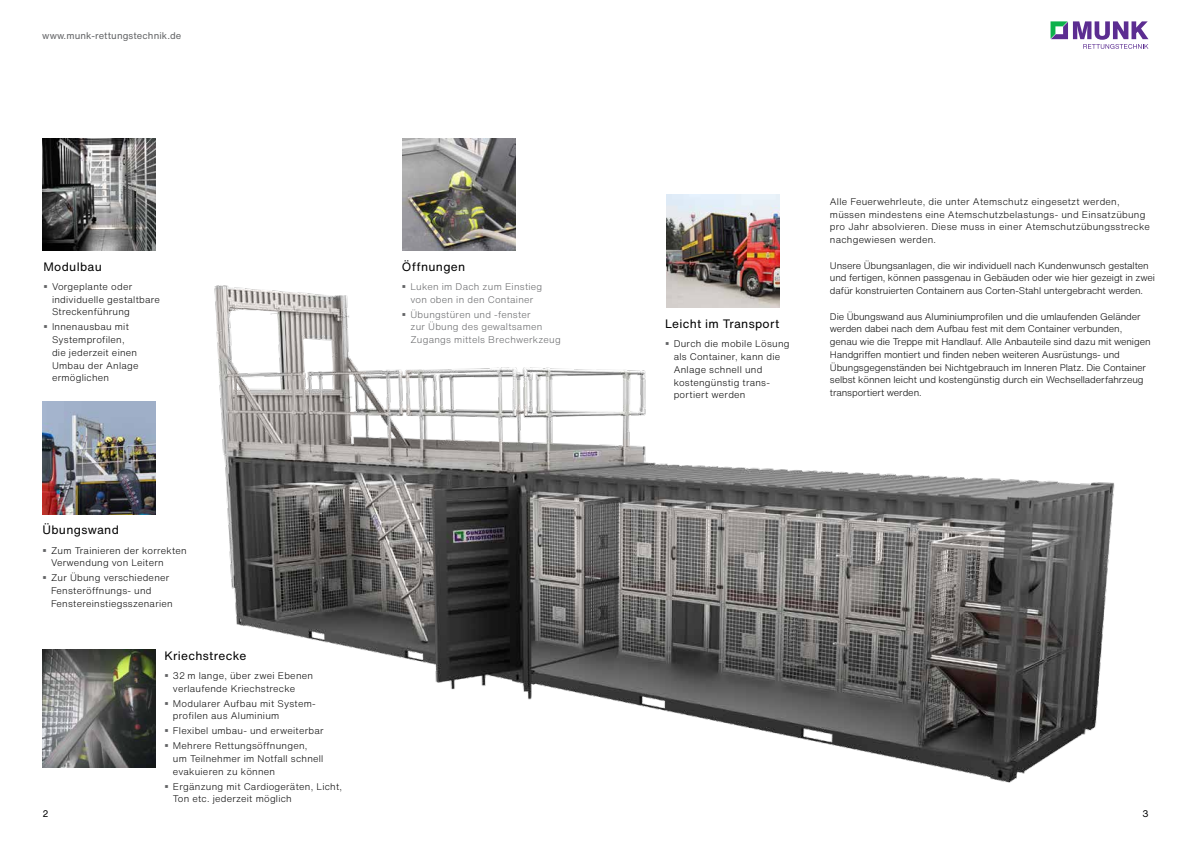
<style>
.page{position:relative;width:1191px;height:842px;background:#fff}
.page>*{position:absolute;margin:0;border:0;box-sizing:border-box;transform-origin:0 0}
.t1{font:12px "Helvetica Now Text";letter-spacing:.025em;color:#000}
.t2{font:300 9.5px/12.8px "Helvetica Now Text";letter-spacing:.025em;color:#000}
.t3{font:300 9.5px/12.8px "Helvetica Now Text";letter-spacing:-.01em;color:#000}
.t4{font:300 9.5px/12.8px "Helvetica Now Text";letter-spacing:.025em;color:#636466}
.t5{font:9.5px "Helvetica Now Text";letter-spacing:.01em;color:#636466}
.t6{font:9.5px "Helvetica Now Text";color:#000}
</style>
<div class="page">
<img style="left:43px;top:649px;width:113px;height:118px">
<img style="left:43px;top:402px;width:113px;height:113px">
<img style="left:43px;top:138px;width:113px;height:113px">
<img style="left:402px;top:138px;width:113px;height:59px">
<img style="left:214px;top:197px;width:901px;height:586px">
<svg style="left:1050px;top:21px;width:98px;height:28px"></svg>
<p class="t5" style="left:42px;top:29px;width:141px">www.munk-rettungstechnik.de</p>
<p class="t1" style="left:43px;top:257px;width:60px">Modulbau</p>
<p class="t2" style="left:52px;top:280px;width:109px">Vorgeplante oder individuelle gestaltbare<br>Streckenführung</p>
<p class="t2" style="left:52px;top:320px;width:88px">Innenausbau mit<br>Systemprofilen, die jederzeit einen<br>Umbau der Anlage ermöglichen</p>
<p class="t1" style="left:43px;top:521px;width:78px">Übungswand</p>
<p class="t2" style="left:51px;top:543px;width:137px">Zum Trainieren der korrekten<br>Verwendung von Leitern</p>
<p class="t2" style="left:51px;top:571px;width:123px">Zur Übung verschiedener<br>Fensteröffnungs- und<br>Fenstereinstiegsszenarien</p>
<p class="t1" style="left:164px;top:646px;width:83px">Kriechstrecke</p>
<p class="t2" style="left:173px;top:669px;width:142px">32 m lange, über zwei Ebenen verlaufende Kriechstrecke</p>
<p class="t2" style="left:173px;top:696px;width:144px">Modularer Aufbau mit System&shy;profilen aus Aluminium</p>
<p class="t2" style="left:173px;top:723px;width:152px;line-height:14.9px">Flexibel umbau- und erweiterbar<br>Mehrere Rettungsöffnungen,</p>
<p class="t2" style="left:173px;top:752px;width:152px">um Teilnehmer im Notfall schnell evakuieren zu können</p>
<p class="t2" style="left:173px;top:779px;width:171px">Ergänzung mit Cardiogeräten, Licht,<br>Ton etc. jederzeit möglich</p>
<p class="t1" style="left:402px;top:257px;width:65px">Öffnungen</p>
<p class="t4" style="left:410px;top:280px;width:133px">Luken im Dach zum Einstieg von oben in den Container</p>
<p class="t4" style="left:410px;top:307px;width:152px">Übungstüren und -fenster<br>zur Übung des gewaltsamen<br>Zugangs mittels Brechwerkzeug</p>
<p class="t1" style="left:665px;top:315px;width:116px">Leicht im Transport</p>
<p class="t2" style="left:673px;top:337px;width:117px">Durch die mobile Lösung als Container, kann die<br>Anlage schnell und kostengünstig trans&shy;portiert werden</p>
<p class="t2" style="left:830px;top:195px;width:321px">Alle Feuerwehrleute, die unter Atemschutz eingesetzt werden, müssen mindestens eine Atemschutzbelastungs- und Einsatzübung pro Jahr absolvieren. Diese muss in einer Atemschutzübungsstrecke nachgewiesen werden.</p>
<p class="t3" style="left:830px;top:258px;width:326px">Unsere Übungsanlagen, die wir individuell nach Kundenwunsch gestalten und fertigen, können passgenau in Gebäuden oder wie hier gezeigt in zwei dafür konstruierten Containern aus Corten-Stahl untergebracht werden.</p>
<p class="t3" style="left:830px;top:310px;width:322px">Die Übungswand aus Aluminiumprofilen und die umlaufenden Geländer werden dabei nach dem Aufbau fest mit dem Container verbunden, genau wie die Treppe mit Handlauf. Alle Anbauteile sind dazu mit wenigen Handgriffen montiert und finden neben weiteren Ausrüstungs- und Übungsgegenständen bei Nichtgebrauch im Inneren Platz. Die Container selbst können leicht und kostengünstig durch ein Wechselladerfahrzeug transportiert werden.</p>
<p class="t6" style="left:43px;top:807px;width:8px">2</p>
<p class="t6" style="left:1142px;top:807px;width:8px">3</p>
</div>
